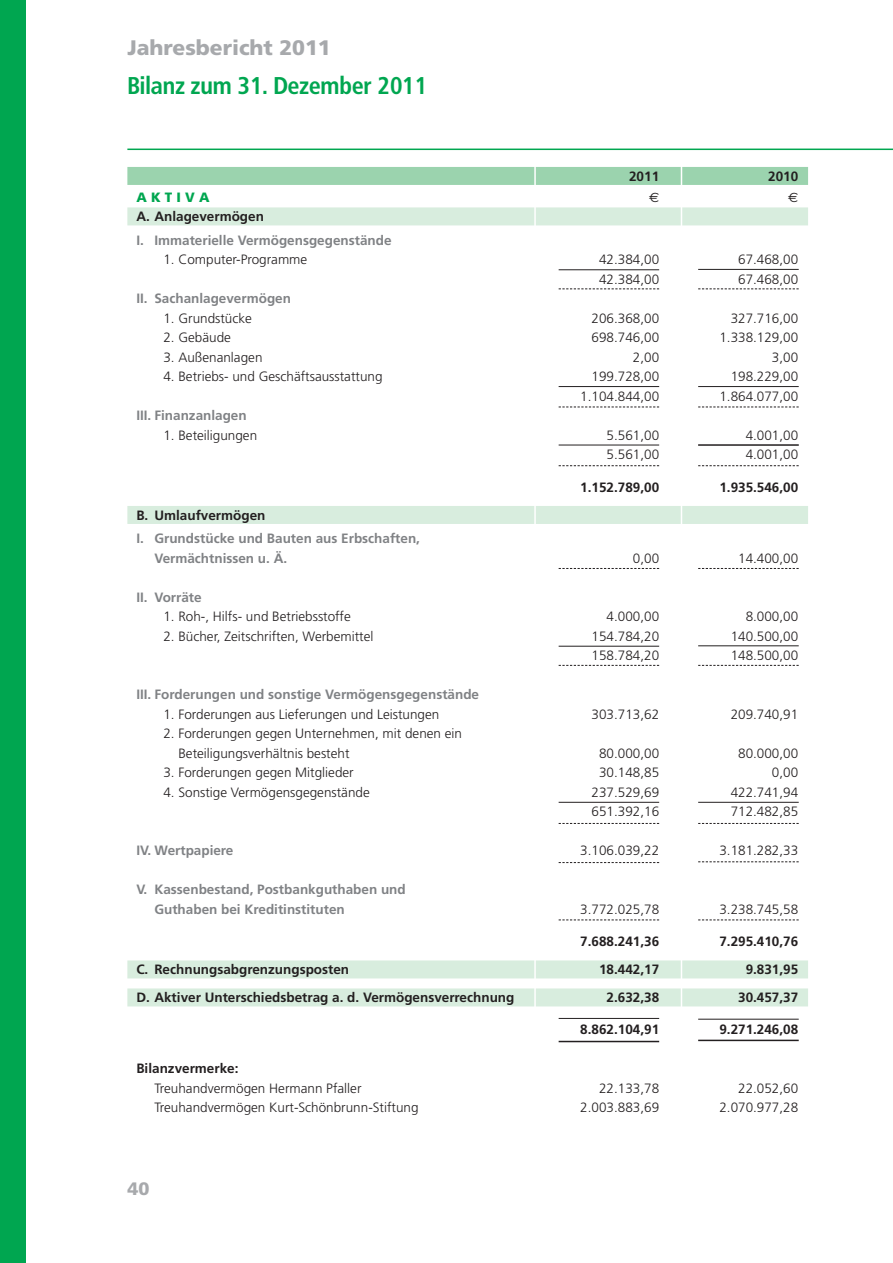
<style>
.page{position:relative;width:893px;height:1263px;background:#fff}
.page>*{position:absolute;margin:0;border:0;box-sizing:border-box;transform-origin:0 0}
.t1{font:700 24px "Frutiger Condensed BQ67";color:#00a650}
.t2{font:900 21px "Frutiger";color:#a7a9ac}
.t3{font:900 18px "Frutiger";color:#a7a9ac}
.t4{font:300 13.5px/19.5px "Frutiger";color:#231f20}
.t5{font:700 13.5px/19.5px "Frutiger";color:#808285}
.t6{font:700 13.5px "Frutiger";color:#231f20}
.t7{font:900 13.5px "Frutiger";color:#00a650}
.t8{font:13.5px "Euro Sans";color:#231f20}
</style>
<div class="page">
<hr style="left:127px;top:149px;width:765px;height:1px;background:#00a650">
<div style="left:0;top:0;width:25px;height:1263px;background:#00a650"></div>
<div style="left:127px;top:167px;width:681px;height:18px;background:#9bd3ae"></div>
<div style="left:127px;top:207px;width:681px;height:18px;background:#d8edde"></div>
<div style="left:127px;top:506px;width:681px;height:18px;background:#d8edde"></div>
<div style="left:127px;top:960px;width:681px;height:18px;background:#d8edde"></div>
<div style="left:127px;top:988px;width:681px;height:18px;background:#d8edde"></div>
<hr style="left:680px;top:154px;width:2px;height:1003px;background:#fff">
<hr style="left:534px;top:154px;width:2px;height:1003px;background:#fff">
<hr style="left:698px;top:269px;width:100px;height:1px;background:#231f20">
<hr style="left:558px;top:269px;width:101px;height:1px;background:#231f20">
<svg style="left:558px;top:407px;width:101px;height:1px"></svg>
<svg style="left:698px;top:288px;width:100px;height:1px"></svg>
<svg style="left:558px;top:288px;width:101px;height:1px"></svg>
<svg style="left:698px;top:407px;width:100px;height:1px"></svg>
<hr style="left:698px;top:386px;width:100px;height:1px;background:#231f20">
<hr style="left:558px;top:386px;width:101px;height:1px;background:#231f20">
<hr style="left:698px;top:445px;width:100px;height:1px;background:#231f20">
<hr style="left:558px;top:445px;width:101px;height:1px;background:#231f20">
<svg style="left:698px;top:465px;width:100px;height:1px"></svg>
<svg style="left:558px;top:465px;width:101px;height:1px"></svg>
<svg style="left:698px;top:568px;width:100px;height:1px"></svg>
<svg style="left:558px;top:568px;width:101px;height:1px"></svg>
<svg style="left:698px;top:665px;width:100px;height:1px"></svg>
<svg style="left:558px;top:665px;width:101px;height:1px"></svg>
<hr style="left:698px;top:802px;width:100px;height:1px;background:#231f20">
<hr style="left:698px;top:645px;width:100px;height:1px;background:#231f20">
<hr style="left:558px;top:646px;width:101px;height:1px;background:#231f20">
<hr style="left:558px;top:802px;width:101px;height:1px;background:#231f20">
<svg style="left:698px;top:823px;width:100px;height:1px"></svg>
<svg style="left:698px;top:861px;width:100px;height:1px"></svg>
<svg style="left:558px;top:862px;width:101px;height:1px"></svg>
<svg style="left:558px;top:823px;width:101px;height:1px"></svg>
<svg style="left:698px;top:920px;width:100px;height:1px"></svg>
<svg style="left:558px;top:920px;width:101px;height:1px"></svg>
<hr style="left:698px;top:1019px;width:100px;height:1px;background:#231f20">
<hr style="left:558px;top:1018px;width:101px;height:1px;background:#231f20">
<hr style="left:698px;top:1040px;width:100px;height:1px;background:#231f20">
<hr style="left:558px;top:1041px;width:101px;height:1px;background:#231f20">
<h2 class="t2" style="left:127px;top:35px;width:205px">Jahresbericht 2011</h2>
<h1 class="t1" style="left:127px;top:73px;width:302px">Bilanz zum 31. Dezember 2011</h1>
<p class="t6" style="left:629px;top:170px;width:32px">2011</p>
<p class="t6" style="left:768px;top:170px;width:32px">2010</p>
<p class="t7" style="left:136px;top:189px;width:75px">A K T I V A</p>
<p class="t8" style="left:649px;top:189px;width:12px">€</p>
<p class="t8" style="left:788px;top:189px;width:12px">€</p>
<p class="t6" style="left:136px;top:211px;width:129px">A. Anlagevermögen</p>
<p class="t5" style="left:136px;top:232px;width:257px">I. Immaterielle Vermögensgegenstände</p>
<p class="t4" style="left:163px;top:251px;width:145px">1. Computer-Programme</p>
<p class="t4" style="left:599px;top:251px;width:62px">42.384,00</p>
<p class="t4" style="left:738px;top:251px;width:62px">67.468,00</p>
<p class="t4" style="left:599px;top:270px;width:62px">42.384,00</p>
<p class="t4" style="left:738px;top:270px;width:62px">67.468,00</p>
<p class="t5" style="left:136px;top:290px;width:156px">II. Sachanlagevermögen</p>
<p class="t4" style="left:163px;top:310px;width:90px">1. Grundstücke</p>
<p class="t4" style="left:591px;top:310px;width:69px">206.368,00</p>
<p class="t4" style="left:730px;top:310px;width:69px">327.716,00</p>
<p class="t4" style="left:163px;top:329px;width:69px">2. Gebäude</p>
<p class="t4" style="left:591px;top:329px;width:69px">698.746,00</p>
<p class="t4" style="left:719px;top:329px;width:80px">1.338.129,00</p>
<p class="t4" style="left:163px;top:348px;width:101px">3. Außenanlagen</p>
<p class="t4" style="left:633px;top:348px;width:28px">2,00</p>
<p class="t4" style="left:772px;top:348px;width:28px">3,00</p>
<p class="t4" style="left:163px;top:368px;width:221px">4. Betriebs- und Geschäftsausstattung</p>
<p class="t4" style="left:591px;top:368px;width:69px">199.728,00</p>
<p class="t4" style="left:730px;top:368px;width:69px">198.229,00</p>
<p class="t4" style="left:580px;top:387px;width:80px">1.104.844,00</p>
<p class="t4" style="left:719px;top:387px;width:80px">1.864.077,00</p>
<p class="t5" style="left:136px;top:407px;width:112px">III. Finanzanlagen</p>
<p class="t4" style="left:163px;top:427px;width:95px">1. Beteiligungen</p>
<p class="t4" style="left:606px;top:427px;width:54px">5.561,00</p>
<p class="t4" style="left:745px;top:427px;width:54px">4.001,00</p>
<p class="t4" style="left:606px;top:446px;width:54px">5.561,00</p>
<p class="t4" style="left:745px;top:446px;width:54px">4.001,00</p>
<p class="t6" style="left:580px;top:481px;width:80px">1.152.789,00</p>
<p class="t6" style="left:719px;top:481px;width:80px">1.935.546,00</p>
<p class="t6" style="left:136px;top:509px;width:131px">B. Umlaufvermögen</p>
<p class="t5" style="left:154px;top:530px;width:267px;text-indent:-18px">I. Grundstücke und Bauten aus Erbschaften,<br>Vermächtnissen u. Ä.</p>
<p class="t4" style="left:633px;top:549px;width:28px">0,00</p>
<p class="t4" style="left:738px;top:549px;width:62px">14.400,00</p>
<p class="t5" style="left:136px;top:589px;width:67px">II. Vorräte</p>
<p class="t4" style="left:163px;top:608px;width:189px">1. Roh-, Hilfs- und Betriebsstoffe</p>
<p class="t4" style="left:606px;top:608px;width:54px">4.000,00</p>
<p class="t4" style="left:745px;top:608px;width:54px">8.000,00</p>
<p class="t4" style="left:163px;top:627px;width:212px">2. Bücher, Zeitschriften, Werbemittel</p>
<p class="t4" style="left:591px;top:627px;width:69px">154.784,20</p>
<p class="t4" style="left:730px;top:627px;width:69px">140.500,00</p>
<p class="t4" style="left:591px;top:647px;width:69px">158.784,20</p>
<p class="t4" style="left:730px;top:647px;width:69px">148.500,00</p>
<p class="t5" style="left:136px;top:686px;width:344px">III. Forderungen und sonstige Vermögensgegenstände</p>
<p class="t4" style="left:163px;top:705px;width:277px">1. Forderungen aus Lieferungen und Leistungen</p>
<p class="t4" style="left:591px;top:705px;width:69px">303.713,62</p>
<p class="t4" style="left:730px;top:705px;width:69px">209.740,91</p>
<p class="t4" style="left:178px;top:725px;width:285px;text-indent:-15px">2. Forderungen gegen Unternehmen, mit denen ein<br>Beteiligungsverhältnis besteht</p>
<p class="t4" style="left:599px;top:744px;width:62px">80.000,00</p>
<p class="t4" style="left:738px;top:744px;width:62px">80.000,00</p>
<p class="t4" style="left:163px;top:764px;width:192px">3. Forderungen gegen Mitglieder</p>
<p class="t4" style="left:599px;top:764px;width:62px">30.148,85</p>
<p class="t4" style="left:772px;top:764px;width:28px">0,00</p>
<p class="t4" style="left:163px;top:783px;width:208px">4. Sonstige Vermögensgegenstände</p>
<p class="t4" style="left:591px;top:783px;width:69px">237.529,69</p>
<p class="t4" style="left:730px;top:783px;width:69px">422.741,94</p>
<p class="t4" style="left:591px;top:803px;width:69px">651.392,16</p>
<p class="t4" style="left:730px;top:803px;width:69px">712.482,85</p>
<p class="t5" style="left:136px;top:842px;width:99px">IV. Wertpapiere</p>
<p class="t4" style="left:580px;top:842px;width:80px">3.106.039,22</p>
<p class="t4" style="left:719px;top:842px;width:80px">3.181.282,33</p>
<p class="t5" style="left:154px;top:881px;width:253px;text-indent:-18px">V. Kassenbestand, Postbankguthaben und<br>Guthaben bei Kreditinstituten</p>
<p class="t4" style="left:580px;top:900px;width:80px">3.772.025,78</p>
<p class="t4" style="left:719px;top:900px;width:80px">3.238.745,58</p>
<p class="t6" style="left:580px;top:936px;width:80px">7.688.241,36</p>
<p class="t6" style="left:719px;top:936px;width:80px">7.295.410,76</p>
<p class="t6" style="left:136px;top:964px;width:214px">C. Rechnungsabgrenzungsposten</p>
<p class="t6" style="left:599px;top:964px;width:62px">18.442,17</p>
<p class="t6" style="left:745px;top:964px;width:54px">9.831,95</p>
<p class="t6" style="left:136px;top:992px;width:379px">D. Aktiver Unterschiedsbetrag a. d. Vermögensverrechnung</p>
<p class="t6" style="left:606px;top:992px;width:54px">2.632,38</p>
<p class="t6" style="left:738px;top:992px;width:62px">30.457,37</p>
<p class="t6" style="left:580px;top:1024px;width:80px">8.862.104,91</p>
<p class="t6" style="left:719px;top:1024px;width:80px">9.271.246,08</p>
<p class="t6" style="left:136px;top:1063px;width:104px">Bilanzvermerke:</p>
<p class="t4" style="left:154px;top:1079px;width:209px">Treuhandvermögen Hermann Pfaller</p>
<p class="t4" style="left:599px;top:1079px;width:62px">22.133,78</p>
<p class="t4" style="left:738px;top:1079px;width:62px">22.052,60</p>
<p class="t4" style="left:154px;top:1099px;width:266px">Treuhandvermögen Kurt-Schönbrunn-Stiftung</p>
<p class="t4" style="left:580px;top:1099px;width:80px">2.003.883,69</p>
<p class="t4" style="left:719px;top:1099px;width:80px">2.070.977,28</p>
<h3 class="t3" style="left:127px;top:1178px;width:24px">40</h3>
</div>
